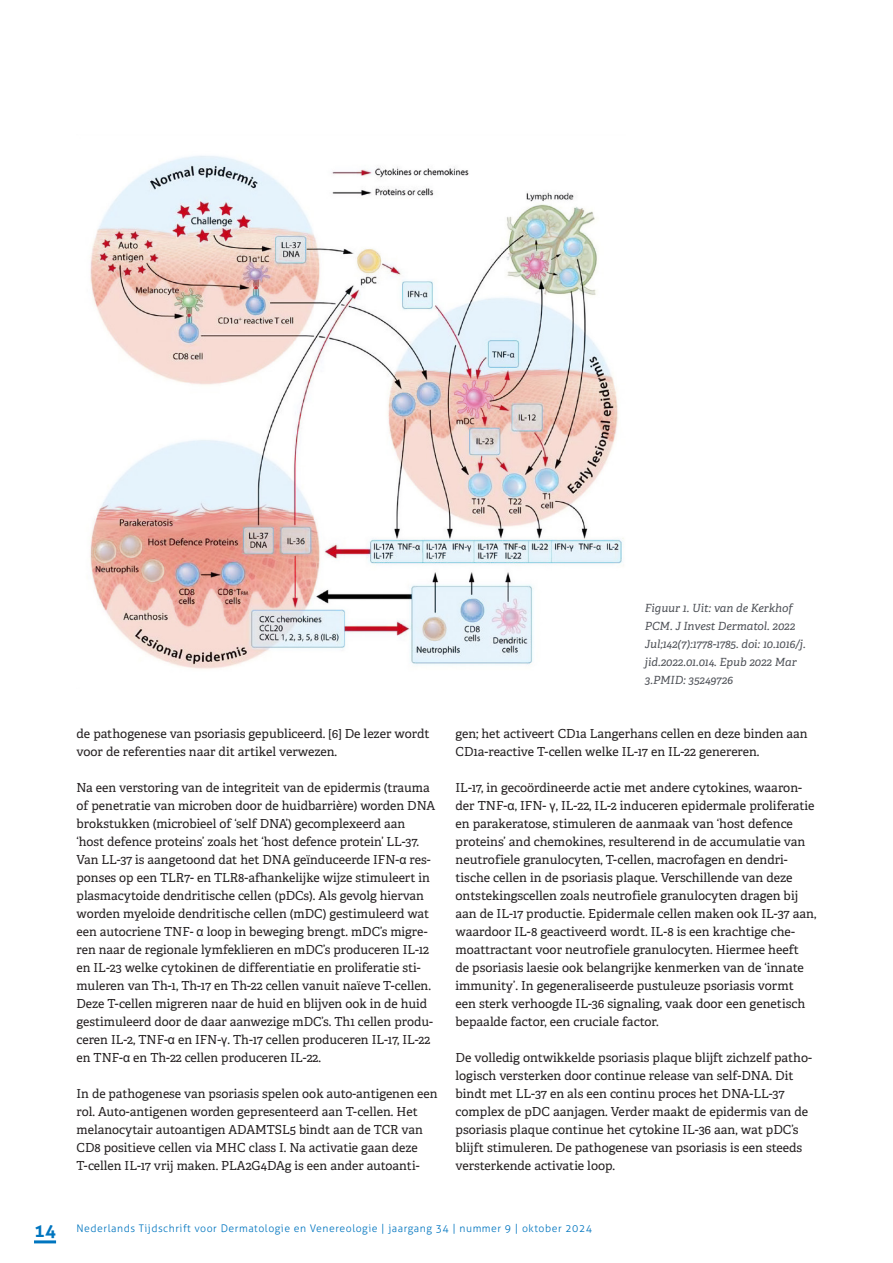
<style>
.page{position:relative;width:893px;height:1263px;background:#fff}
.page>*{position:absolute;margin:0;border:0;box-sizing:border-box;transform-origin:0 0}
.PLATTE_TEKS{font:12.45px/18px "Adelle";color:#231f20}
.Bijschrift_kopie{font:italic 11.25px/18px "Adelle";color:#4d5056}
.t1{font:300 10.5px "Aller";letter-spacing:.05em;color:#0075bf}
.s1{font-family:"Arial"}
.s2{font-weight:700;font-size:18px}
</style>
<div class="page">
<hr style="left:34px;top:1240px;width:22px;height:3px;background:#0075bf">
<img style="left:90px;top:156px;width:534px;height:513px">
<p class="PLATTE_TEKS" style="left:77px;top:724px;width:355px">de pathogenese van psoriasis gepubliceerd. [6] De lezer wordt voor de referenties naar dit artikel verwezen.</p>
<p class="PLATTE_TEKS" style="left:77px;top:778px;width:360px">Na een verstoring van de integriteit van de epidermis (trauma of penetratie van microben door de huidbarrière) worden DNA brokstukken (microbieel of ‘self DNA’) gecomplexeerd aan ‘host defence proteins’ zoals het ‘host defence protein’ LL-37.<br>Van LL-37 is aangetoond dat het DNA geïnduceerde IFN-<span class="s1">α</span> res&shy;ponses op een TLR7- en TLR8-afhankelijke wijze stimuleert in plasmacytoide dendritische cellen (pDCs). Als gevolg hiervan worden myeloide dendritische cellen (mDC) gestimuleerd wat een autocriene TNF- <span class="s1">α</span> loop in beweging brengt. mDC’s migre&shy;ren naar de regionale lymfeklieren en mDC’s produceren IL-12 en IL-23 welke cytokinen de differentiatie en proliferatie sti&shy;muleren van Th-1, Th-17 en Th-22 cellen vanuit naïeve T-cellen.<br>Deze T-cellen migreren naar de huid en blijven ook in de huid gestimuleerd door de daar aanwezige mDC’s. Th1 cellen produ&shy;ceren IL-2, TNF-<span class="s1">α</span> en IFN-<span class="s1">γ</span>. Th-17 cellen produceren IL-17, IL-22 en TNF-<span class="s1">α</span> en Th-22 cellen produceren IL-22.</p>
<p class="PLATTE_TEKS" style="left:77px;top:1084px;width:362px">In de pathogenese van psoriasis spelen ook auto-antigenen een rol. Auto-antigenen worden gepresenteerd aan T-cellen. Het melanocytair autoantigen ADAMTSL5 bindt aan de TCR van CD8 positieve cellen via MHC class I. Na activatie gaan deze T-cellen IL-17 vrij maken. PLA2G4DAg is een ander autoanti-</p>
<p class="Bijschrift_kopie" style="left:645px;top:599px;width:162px">Figuur 1. Uit: van de Kerkhof<br>PCM. J Invest Dermatol. 2022<br>Jul;142(7):1778-1785. doi: 10.1016/j. jid.2022.01.014. Epub 2022 Mar<br>3.PMID: 35249726</p>
<p class="PLATTE_TEKS" style="left:455px;top:724px;width:354px">gen; het activeert CD1a Langerhans cellen en deze binden aan<br>CD1a-reactive T-cellen welke IL-17 en IL-22 genereren.</p>
<p class="PLATTE_TEKS" style="left:455px;top:778px;width:362px">IL-17, in gecoördineerde actie met andere cytokines, waaron&shy;der TNF-<span class="s1">α</span>, IFN- <span class="s1">γ</span>, IL-22, IL-2 induceren epidermale proliferatie en parakeratose, stimuleren de aanmaak van ‘host defence proteins’ and chemokines, resulterend in de accumulatie van neutrofiele granulocyten, T-cellen, macrofagen en dendri&shy;tische cellen in de psoriasis plaque. Verschillende van deze ontstekingscellen zoals neutrofiele granulocyten dragen bij aan de IL-17 productie. Epidermale cellen maken ook IL-37 aan, waardoor IL-8 geactiveerd wordt. IL-8 is een krachtige che&shy;moattractant voor neutrofiele granulocyten. Hiermee heeft<br>de psoriasis laesie ook belangrijke kenmerken van de ‘innate immunity’. In gegeneraliseerde pustuleuze psoriasis vormt een sterk verhoogde IL-36 signaling, vaak door een genetisch bepaalde factor, een cruciale factor.</p>
<p class="PLATTE_TEKS" style="left:455px;top:1048px;width:358px">De volledig ontwikkelde psoriasis plaque blijft zichzelf patho&shy;logisch versterken door continue release van self-DNA. Dit bindt met LL-37 en als een continu proces het DNA-LL-37 complex de pDC aanjagen. Verder maakt de epidermis van de psoriasis plaque continue het cytokine IL-36 aan, wat pDC’s blijft stimuleren. De pathogenese van psoriasis is een steeds versterkende activatie loop.</p>
<p class="t1" style="left:34px;top:1222px;width:560px"><span class="s2">14</span> Nederlands Tijdschrift voor Dermatologie en Venereologie | jaargang 34 | nummer 9 | oktober 2024</p>
</div>
